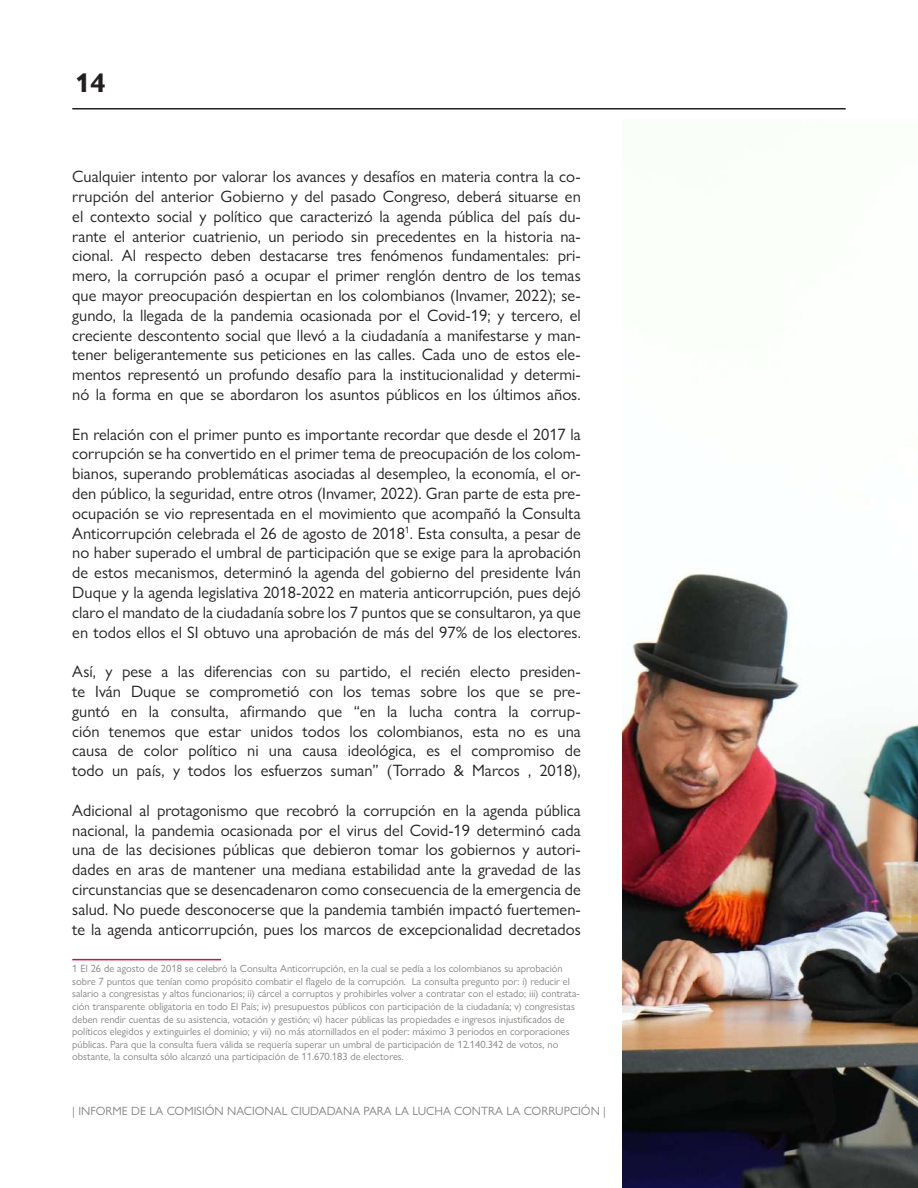
<style>
.page{position:relative;width:918px;height:1188px;background:#fff}
.page>*{position:absolute;margin:0;border:0;box-sizing:border-box;transform-origin:0 0}
.t1{font:700 27px "Gill Sans Nova";color:#231f20}
.t2{font:16.5px/19.8px "Gill Sans Nova";color:#231f20;text-align:justify}
.t3{font:12px "Gill Sans Nova";color:#848482}
.t4{font:10.5px/12.6px "Gill Sans Nova";color:#848482}
</style>
<div class="page">
<hr style="left:72px;top:108px;width:774px;height:2px;background:#231f20">
<img style="left:622px;top:572px;width:296px;height:616px">
<hr style="left:72px;top:959px;width:149px;height:1px;background:#cd123d">
<h1 class="t1" style="left:75px;top:66px;width:32px">14</h1>
<p class="t2" style="left:72px;top:166px;width:510px">Cualquier intento por valorar los avances y desafíos en materia contra la co&shy;rrupción del anterior Gobierno y del pasado Congreso, deberá situarse en el contexto social y político que caracterizó la agenda pública del país du&shy;rante el anterior cuatrienio, un periodo sin precedentes en la historia na&shy;cional. Al respecto deben destacarse tres fenómenos fundamentales: pri&shy;mero, la corrupción pasó a ocupar el primer renglón dentro de los temas que mayor preocupación despiertan en los colombianos (Invamer, 2022); se&shy;gundo, la llegada de la pandemia ocasionada por el Covid-19; y tercero, el creciente descontento social que llevó a la ciudadanía a manifestarse y man&shy;tener beligerantemente sus peticiones en las calles. Cada uno de estos ele&shy;mentos representó un profundo desafío para la institucionalidad y determi&shy;nó la forma en que se abordaron los asuntos públicos en los últimos años.</p>
<p class="t2" style="left:72px;top:424px;width:510px">En relación con el primer punto es importante recordar que desde el 2017 la corrupción se ha convertido en el primer tema de preocupación de los colom&shy;bianos, superando problemáticas asociadas al desempleo, la economía, el or&shy;den público, la seguridad, entre otros (Invamer, 2022). Gran parte de esta pre&shy;ocupación se vio representada en el movimiento que acompañó la Consulta Anticorrupción celebrada el 26 de agosto de 2018<sup>1</sup>. Esta consulta, a pesar de no haber superado el umbral de participación que se exige para la aprobación de estos mecanismos, determinó la agenda del gobierno del presidente Iván Duque y la agenda legislativa 2018-2022 en materia anticorrupción, pues dejó claro el mandato de la ciudadanía sobre los 7 puntos que se consultaron, ya que en todos ellos el SI obtuvo una aprobación de más del 97% de los electores.</p>
<p class="t2" style="left:72px;top:661px;width:510px">Así, y pese a las diferencias con su partido, el recién electo presiden&shy;te Iván Duque se comprometió con los temas sobre los que se pre&shy;guntó en la consulta, afirmando que “en la lucha contra la corrup&shy;ción tenemos que estar unidos todos los colombianos, esta no es una causa de color político ni una causa ideológica, es el compromiso de todo un país, y todos los esfuerzos suman” (Torrado &amp; Marcos , 2018),</p>
<p class="t2" style="left:72px;top:800px;width:510px">Adicional al protagonismo que recobró la corrupción en la agenda pública nacional, la pandemia ocasionada por el virus del Covid-19 determinó cada una de las decisiones públicas que debieron tomar los gobiernos y autori&shy;dades en aras de mantener una mediana estabilidad ante la gravedad de las circunstancias que se desencadenaron como consecuencia de la emergencia de salud. No puede desconocerse que la pandemia también impactó fuertemen&shy;te la agenda anticorrupción, pues los marcos de excepcionalidad decretados</p>
<p class="t4" style="left:72px;top:962px;width:509px">1 El 26 de agosto de 2018 se celebró la Consulta Anticorrupción, en la cual se pedía a los colombianos su aprobación sobre 7 puntos que tenían como propósito combatir el flagelo de la corrupción. La consulta pregunto por: i) reducir el salario a congresistas y altos funcionarios; ii) cárcel a corruptos y prohibirles volver a contratar con el estado; iii) contrata&shy;ción transparente obligatoria en todo El País; iv) presupuestos públicos con participación de la ciudadanía; v) congresistas deben rendir cuentas de su asistencia, votación y gestión; vi) hacer públicas las propiedades e ingresos injustificados de políticos elegidos y extinguirles el dominio; y vii) no más atornillados en el poder: máximo 3 periodos en corporaciones públicas. Para que la consulta fuera válida se requería superar un umbral de participación de 12.140.342 de votos, no obstante, la consulta sólo alcanzó una participación de 11.670.183 de electores.</p>
<p class="t3" style="left:72px;top:1103px;width:535px">| INFORME DE LA COMISIÓN NACIONAL CIUDADANA PARA LA LUCHA CONTRA LA CORRUPCIÓN |</p>
</div>
